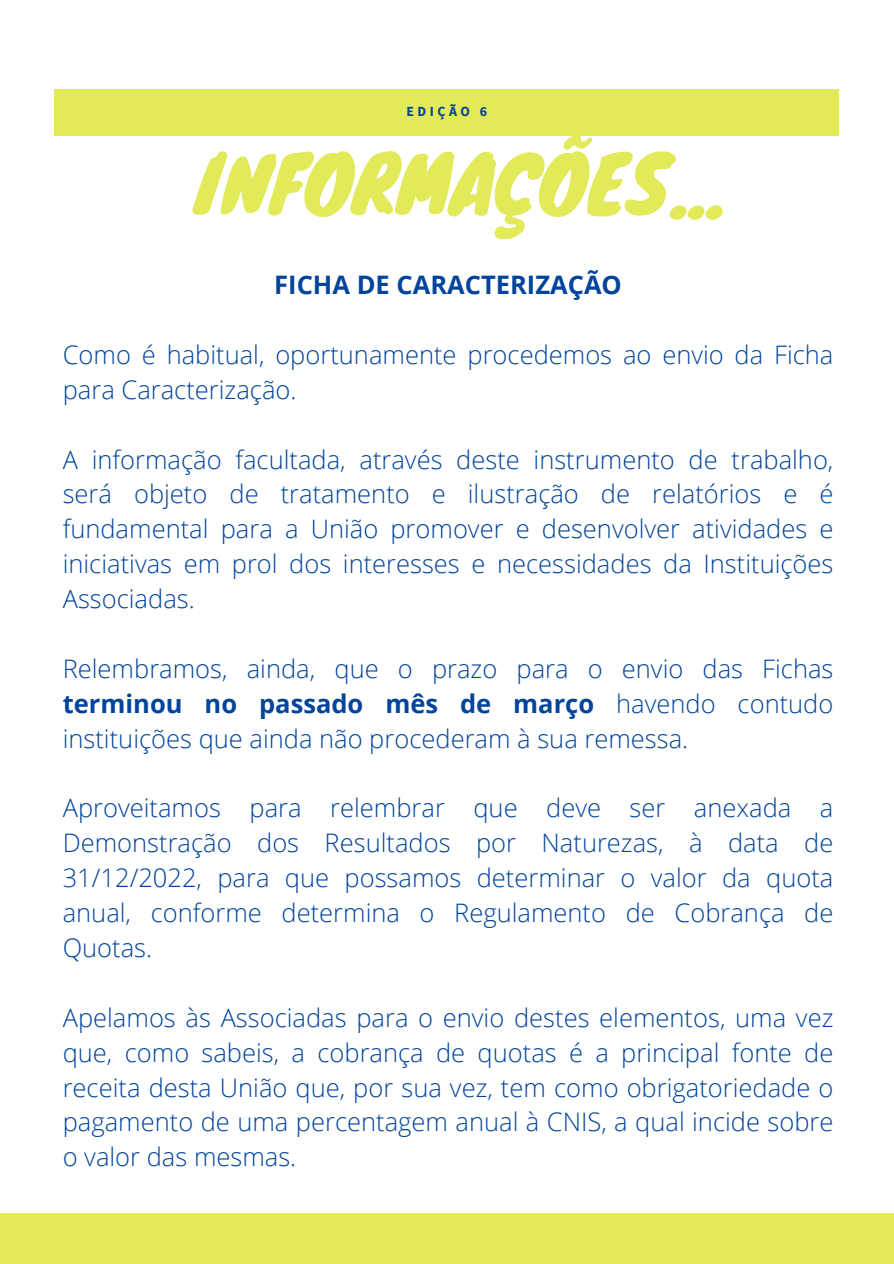
<style>
.page{position:relative;width:894px;height:1264px;background:#fff}
.page>*{position:absolute;margin:0;border:0;box-sizing:border-box;transform-origin:0 0}
.t1{font:76.8px "Knewave";color:#e2ea59}
.t2{font:300 25.5px/34.8px "Open Sans";color:#02449b;text-align:justify}
.t3{font:700 25.5px "Open Sans";color:#02449b}
.t4{font:700 13.95px "Source Sans Pro";letter-spacing:.25em;color:#02449b}
.s1{font-weight:700}
</style>
<div class="page">
<div style="left:0;top:1213px;width:893px;height:50px;background:#e2ea59"></div>
<div style="left:54px;top:89px;width:785px;height:46px;background:#e2ea59"></div>
<p class="t4" style="left:406px;top:102px;width:82px">EDIÇÃO 6</p>
<h3 class="t1" style="left:194px;top:121px;width:531px">INFORMAÇÕES...</h3>
<p class="t3" style="left:274px;top:267px;width:349px">FICHA DE CARACTERIZAÇÃO</p>
<h1 class="t2" style="left:63px;top:336px;width:772px">Como é habitual, oportunamente procedemos ao envio da Ficha para Caracterização.</h1>
<h2 class="t2" style="left:63px;top:441px;width:772px">A informação facultada, através deste instrumento de trabalho, será objeto de tratamento e ilustração de relatórios e é fundamental para a União promover e desenvolver atividades e iniciativas em prol dos interesses e necessidades da Instituições Associadas.</h2>
<h3 class="t2" style="left:63px;top:650px;width:772px">Relembramos, ainda, que o prazo para o envio das Fichas <span class="s1">terminou no passado mês de março</span> havendo contudo instituições que ainda não procederam à sua remessa.</h3>
<h3 class="t2" style="left:63px;top:790px;width:772px">Aproveitamos para relembrar que deve ser anexada a Demonstração dos Resultados por Naturezas, à data de 31/12/2022, para que possamos determinar o valor da quota anual, conforme determina o Regulamento de Cobrança de Quotas.</h3>
<h3 class="t2" style="left:63px;top:999px;width:772px">Apelamos às Associadas para o envio destes elementos, uma vez que, como sabeis, a cobrança de quotas é a principal fonte de receita desta União que, por sua vez, tem como obrigatoriedade o pagamento de uma percentagem anual à CNIS, a qual incide sobre o valor das mesmas.</h3>
</div>
